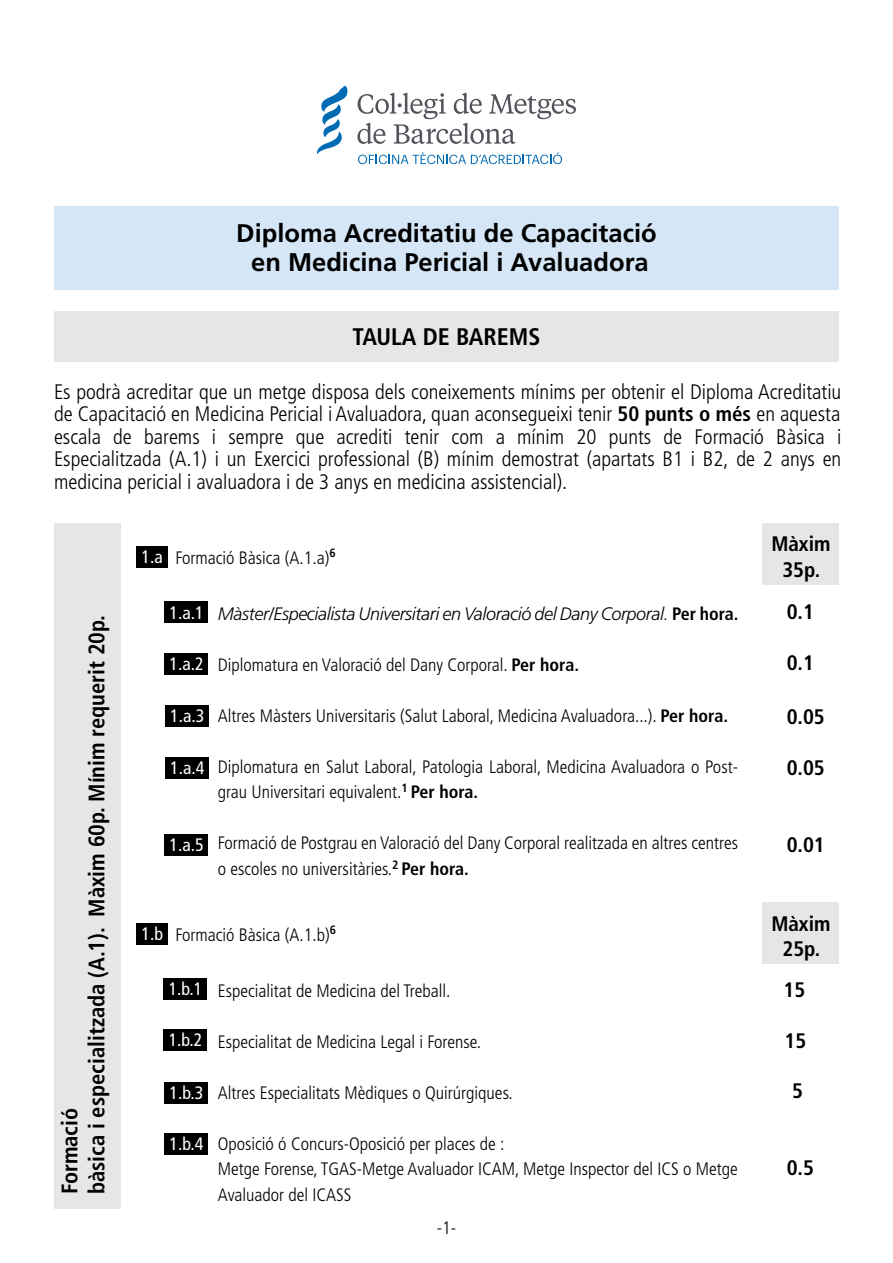
<style>
.page{position:relative;width:893px;height:1263px;background:#fff}
.page>*{position:absolute;margin:0;border:0;box-sizing:border-box;transform-origin:0 0}
.t1{font:700 25.5px/28.5px "Frutiger";color:#000;text-align:center}
.t2{font:700 condensed 24px "Frutiger";color:#000}
.t3{font:700 condensed 22.5px/27px "Frutiger";color:#000}
.t4{font:300 condensed 21px/22.5px "Frutiger";color:#000;text-align:justify}
.t5{font:700 condensed 21px/25.2px "Frutiger";color:#000;text-align:center}
.t6{font:300 condensed 18px/25.5px "Frutiger";color:#000}
.t7{font:italic 300 18px "Frutiger";letter-spacing:-.02em;color:#000}
.t8{font:condensed 18px "Frutiger";color:#fff}
.s1{font-weight:700}
.s2{font-weight:700;font-style:normal;font-stretch:condensed}
</style>
<div class="page">
<div style="left:54px;top:206px;width:785px;height:84px;background:#d5e7f7"></div>
<div style="left:54px;top:311px;width:785px;height:51px;background:#e6e6e8"></div>
<div style="left:762px;top:523px;width:77px;height:62px;background:#e6e6e8"></div>
<div style="left:54px;top:523px;width:66px;height:686px;background:#e6e6e8"></div>
<div style="left:136px;top:546px;width:32px;height:21px;background:#010000"></div>
<div style="left:164px;top:602px;width:44px;height:21px;background:#000"></div>
<div style="left:164px;top:653px;width:44px;height:21px;background:#000"></div>
<div style="left:165px;top:705px;width:44px;height:22px;background:#000"></div>
<div style="left:165px;top:757px;width:44px;height:21px;background:#000"></div>
<div style="left:164px;top:834px;width:44px;height:21px;background:#000"></div>
<div style="left:136px;top:923px;width:32px;height:21px;background:#010000"></div>
<div style="left:762px;top:902px;width:77px;height:62px;background:#e6e6e8"></div>
<div style="left:163px;top:978px;width:44px;height:21px;background:#000"></div>
<div style="left:163px;top:1029px;width:44px;height:22px;background:#000"></div>
<div style="left:164px;top:1082px;width:44px;height:21px;background:#000"></div>
<div style="left:164px;top:1133px;width:44px;height:22px;background:#000"></div>
<svg style="left:357px;top:93px;width:219px;height:51px"></svg>
<svg style="left:317px;top:86px;width:31px;height:68px"></svg>
<svg style="left:358px;top:152px;width:204px;height:12px"></svg>
<h1 class="t1" style="left:236px;top:219px;width:422px">Diploma Acreditatiu de Capacitació en Medicina Pericial i Avaluadora</h1>
<h2 class="t2" style="left:353px;top:322px;width:189px">TAULA DE BAREMS</h2>
<p class="t4" style="left:54px;top:381px;width:789px">Es podrà acreditar que un metge disposa dels coneixements mínims per obtenir el Diploma Acreditatiu de Capacitació en Medicina Pericial i Avaluadora, quan aconsegueixi tenir <span class="s1">50 punts o més</span> en aquesta escala de barems i sempre que acrediti tenir com a mínim 20 punts de Formació Bàsica i Especialitzada (A.1) i un Exercici professional (B) mínim demostrat (apartats B1 i B2, de 2 anys en medicina pericial i avaluadora i de 3 anys en medicina assistencial).</p>
<p class="t3" style="left:56px;top:1194px;width:581px;rotate:-90deg">Formació<br>bàsica i especialitzada (A.1). Màxim 60p. Mínim requerit 20p.</p>
<p class="t8" style="left:141px;top:546px;width:23px">1.a</p>
<p class="t6" style="left:175px;top:545px;width:162px">Formació Bàsica (A.1.a)<sup>6</sup></p>
<p class="t7" style="left:218px;top:603px;width:522px">Màster/Especialista Universitari en Valoració del Dany Corporal. <span class="s2">Per hora.</span></p>
<p class="t6" style="left:218px;top:652px;width:363px">Diplomatura en Valoració del Dany Corporal. <span class="s1">Per hora.</span></p>
<p class="t6" style="left:218px;top:703px;width:512px">Altres Màsters Universitaris (Salut Laboral, Medicina Avaluadora...). <span class="s1">Per hora.</span></p>
<p class="t6" style="left:218px;top:754px;width:522px">Diplomatura en Salut Laboral, Patologia Laboral, Medicina Avaluadora o Post&shy;grau Universitari equivalent.<sup>1</sup> <span class="s1">Per hora.</span></p>
<p class="t6" style="left:218px;top:830px;width:522px">Formació de Postgrau en Valoració del Dany Corporal realitzada en altres centres o escoles no universitàries.<sup>2</sup> <span class="s1">Per hora.</span></p>
<p class="t8" style="left:169px;top:602px;width:36px">1.a.1</p>
<p class="t8" style="left:169px;top:653px;width:36px">1.a.2</p>
<p class="t8" style="left:170px;top:705px;width:36px">1.a.3</p>
<p class="t8" style="left:170px;top:757px;width:36px">1.a.4</p>
<p class="t8" style="left:169px;top:834px;width:36px">1.a.5</p>
<p class="t5" style="left:771px;top:531px;width:61px">Màxim<br>35p.</p>
<p class="t5" style="left:787px;top:599px;width:29px">0.1</p>
<p class="t5" style="left:787px;top:650px;width:29px">0.1</p>
<p class="t5" style="left:787px;top:704px;width:40px">0.05</p>
<p class="t5" style="left:787px;top:755px;width:40px">0.05</p>
<p class="t5" style="left:787px;top:832px;width:40px">0.01</p>
<p class="t8" style="left:141px;top:923px;width:23px">1.b</p>
<p class="t5" style="left:771px;top:911px;width:61px">Màxim<br>25p.</p>
<p class="t8" style="left:169px;top:978px;width:35px">1.b.1</p>
<p class="t8" style="left:169px;top:1029px;width:35px">1.b.2</p>
<p class="t8" style="left:169px;top:1082px;width:35px">1.b.3</p>
<p class="t8" style="left:169px;top:1133px;width:35px">1.b.4</p>
<p class="t6" style="left:175px;top:922px;width:162px">Formació Bàsica (A.1.b)<sup>6</sup></p>
<p class="t6" style="left:218px;top:978px;width:234px">Especialitat de Medicina del Treball.</p>
<p class="t6" style="left:218px;top:1029px;width:265px">Especialitat de Medicina Legal i Forense.</p>
<p class="t6" style="left:218px;top:1080px;width:296px">Altres Especialitats Mèdiques o Quirúrgiques.</p>
<p class="t6" style="left:218px;top:1131px;width:521px">Oposició ó Concurs-Oposició per places de :<br>Metge Forense, TGAS-Metge Avaluador ICAM, Metge Inspector del ICS o Metge<br>Avaluador del ICASS</p>
<p class="t5" style="left:783px;top:977px;width:23px">15</p>
<p class="t5" style="left:784px;top:1028px;width:23px">15</p>
<p class="t5" style="left:792px;top:1078px;width:12px">5</p>
<p class="t5" style="left:787px;top:1155px;width:29px">0.5</p>
<p class="t6" style="left:437px;top:1215px;width:21px">-1-</p>
</div>
